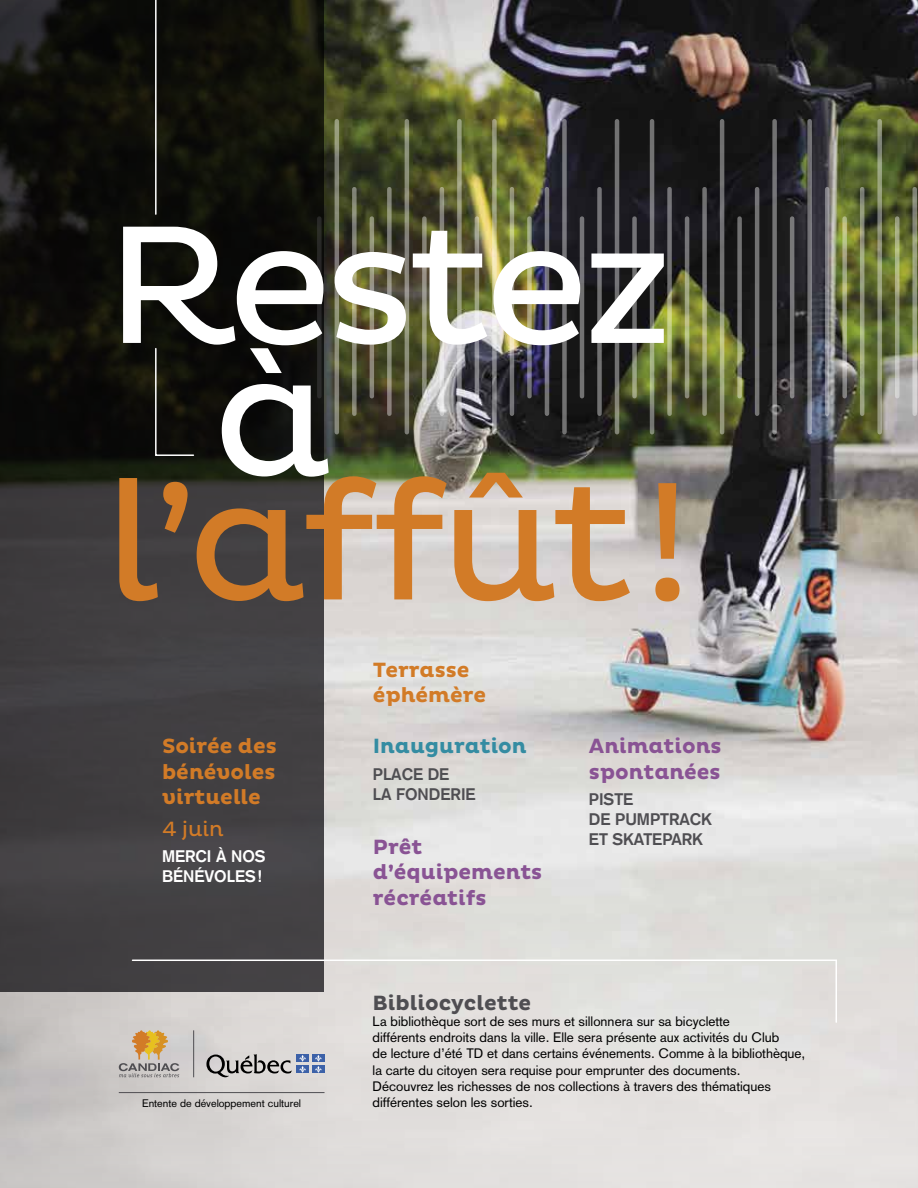
<style>
.page{position:relative;width:918px;height:1188px;background:#fff}
.page>*{position:absolute;margin:0;border:0;box-sizing:border-box;transform-origin:0 0}
.t1{font:171px "Pluto";letter-spacing:-.04em;color:#d27b27}
.t2{font:171px/132px "Pluto";letter-spacing:-.04em;color:#fff}
.t3{font:700 21px/25.2px "Pluto";color:#895394}
.t4{font:700 21px/25.2px "Pluto";color:#d27b27;text-align:justify}
.t5{font:700 21px "Pluto";color:#4f4e52}
.t6{font:700 21px "Pluto";color:#348ca2}
.t7{font:21px "Pluto";color:#d27b27}
.t8{font:700 16.5px/19.8px "Akzidenz Grotesk";color:#4f4e52}
.t9{font:700 16.5px/19.8px "Akzidenz Grotesk";color:#fff}
.t10{font:13.5px/16.2px "Akzidenz Grotesk";color:#000}
.t11{font:10.8px "Akzidenz Grotesk";color:#000}
</style>
<div class="page">
<img style="left:0;top:0;width:918px;height:1188px">
<svg style="left:352px;top:189px;width:5px;height:225px"></svg>
<svg style="left:510px;top:189px;width:4px;height:225px"></svg>
<svg style="left:667px;top:189px;width:5px;height:225px"></svg>
<svg style="left:825px;top:189px;width:4px;height:225px"></svg>
<svg style="left:387px;top:189px;width:5px;height:225px"></svg>
<svg style="left:545px;top:189px;width:4px;height:225px"></svg>
<svg style="left:702px;top:189px;width:5px;height:225px"></svg>
<svg style="left:860px;top:189px;width:4px;height:225px"></svg>
<svg style="left:440px;top:189px;width:4px;height:225px"></svg>
<div style="left:597px;top:189px;width:5px;height:225px;background:#727272"></div>
<hr style="left:755px;top:189px;width:4px;height:225px;background:#747474">
<svg style="left:912px;top:189px;width:5px;height:225px"></svg>
<svg style="left:335px;top:121px;width:4px;height:311px"></svg>
<svg style="left:492px;top:121px;width:5px;height:311px;background:#acac8f"></svg>
<svg style="left:650px;top:121px;width:4px;height:311px"></svg>
<svg style="left:807px;top:121px;width:5px;height:311px;background:#737377"></svg>
<svg style="left:405px;top:121px;width:4px;height:311px"></svg>
<div style="left:562px;top:121px;width:5px;height:311px;background:#747477"></div>
<svg style="left:720px;top:121px;width:4px;height:311px"></svg>
<svg style="left:877px;top:121px;width:5px;height:311px;background:#8d9374"></svg>
<svg style="left:457px;top:121px;width:5px;height:311px;background:#a1a18f"></svg>
<svg style="left:615px;top:121px;width:4px;height:311px"></svg>
<div style="left:772px;top:121px;width:5px;height:311px;background:#747474"></div>
<svg style="left:475px;top:219px;width:4px;height:177px"></svg>
<svg style="left:632px;top:219px;width:5px;height:177px"></svg>
<svg style="left:790px;top:219px;width:4px;height:177px"></svg>
<svg style="left:370px;top:219px;width:4px;height:177px"></svg>
<svg style="left:527px;top:219px;width:5px;height:177px"></svg>
<svg style="left:685px;top:219px;width:4px;height:177px"></svg>
<svg style="left:842px;top:219px;width:5px;height:177px"></svg>
<svg style="left:422px;top:219px;width:5px;height:177px"></svg>
<hr style="left:580px;top:219px;width:4px;height:177px;background:#727272">
<svg style="left:737px;top:219px;width:5px;height:177px"></svg>
<svg style="left:895px;top:219px;width:4px;height:177px"></svg>
<svg style="left:0;top:0;width:324px;height:992px;background:#282826"></svg>
<svg style="left:154px;top:347px;width:41px;height:110px;background:#1b1b15"></svg>
<hr style="left:155px;top:0;width:2px;height:214px;background:#fff">
<svg style="left:131px;top:959px;width:707px;height:65px;background:#cccac8"></svg>
<svg style="left:119px;top:1030px;width:60px;height:48px;background:#c5b399"></svg>
<svg style="left:206px;top:1054px;width:86px;height:24px;background:#a4a1a0"></svg>
<div style="left:297px;top:1055px;width:12px;height:7px;background:#3c61a8"></div>
<div style="left:312px;top:1055px;width:13px;height:7px;background:#3c61a8"></div>
<div style="left:297px;top:1066px;width:12px;height:7px;background:#3c61a8"></div>
<svg style="left:299px;top:1055px;width:7px;height:18px"></svg>
<div style="left:312px;top:1066px;width:13px;height:7px;background:#3c61a8"></div>
<svg style="left:315px;top:1055px;width:7px;height:18px"></svg>
<hr style="left:193px;top:1030px;width:1px;height:47px;background:#4f4e52">
<hr style="left:119px;top:1092px;width:206px;height:1px;background:#4f4e52">
<h1 class="t2" style="left:213px;top:222px;width:461px;text-indent:-108px">Restez à</h1>
<h1 class="t1" style="left:105px;top:444px;width:589px">l’affût!</h1>
<h2 class="t4" style="left:162px;top:734px;width:116px">Soirée des bénévoles virtuelle</h2>
<h2 class="t7" style="left:162px;top:817px;width:63px">4 juin</h2>
<p class="t9" style="left:162px;top:846px;width:105px">MERCI À NOS<br>BÉNÉVOLES!</p>
<h2 class="t4" style="left:373px;top:658px;width:115px">Terrasse éphémère</h2>
<h2 class="t6" style="left:373px;top:734px;width:155px">Inauguration</h2>
<p class="t8" style="left:373px;top:764px;width:104px">PLACE DE<br>LA FONDERIE</p>
<h2 class="t3" style="left:373px;top:835px;width:171px">Prêt d’équipements récréatifs</h2>
<h2 class="t3" style="left:589px;top:734px;width:134px">Animations spontanées</h2>
<p class="t8" style="left:589px;top:789px;width:124px">PISTE<br>DE PUMPTRACK<br>ET SKATEPARK</p>
<h2 class="t5" style="left:373px;top:991px;width:160px">Bibliocyclette</h2>
<p class="t10" style="left:373px;top:1013px;width:434px">La bibliothèque sort de ses murs et sillonnera sur sa bicyclette<br>différents endroits dans la ville. Elle sera présente aux activités du Club<br>de lecture d’été TD et dans certains événements. Comme à la bibliothèque, la carte du citoyen sera requise pour emprunter des documents.<br>Découvrez les richesses de nos collections à travers des thématiques</p>
<p class="t11" style="left:142px;top:1097px;width:161px">Entente de développement culturel</p>
<p class="t10" style="left:373px;top:1094px;width:162px">différentes selon les sorties.</p>
</div>
